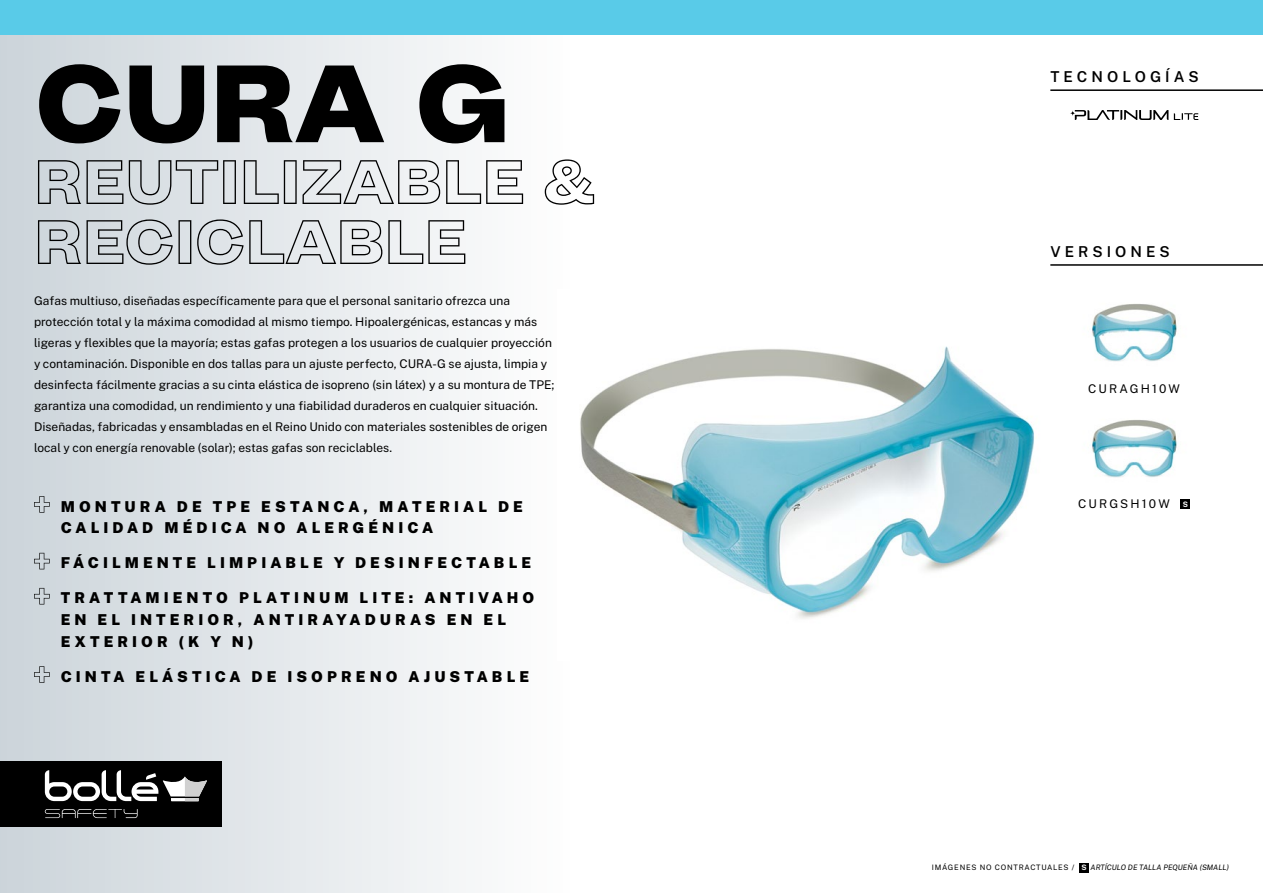
<style>
.page{position:relative;width:1263px;height:893px;background:#fff}
.page>*{position:absolute;margin:0;border:0;box-sizing:border-box;transform-origin:0 0}
.t1{font:900 105px "Mint Grotesk V1.1";color:#000}
.t2{font:60px/60px "Mint Grotesk Outline";color:#000}
.t3{font:900 15px/21.6px "Public Sans";letter-spacing:.27em;color:#000}
.t4{font:600 15px "Public Sans";letter-spacing:.27em;color:#000}
.t5{font:12px/21px "Public Sans";color:#000}
.t6{font:12px "Public Sans";letter-spacing:.18em;color:#000}
.t7{font:italic 7.5px "Public Sans";color:#000}
.s1{font-style:normal}
.s2{font-weight:700;font-style:normal;color:#fff}
</style>
<div class="page">
<div style="left:0;top:0;width:1263px;height:893px;background:linear-gradient(to right,#dae0e5,#fff)"></div>
<div style="left:0;top:0;width:1263px;height:34px;background:#59cbe8"></div>
<div style="left:0;top:761px;width:222px;height:66px;background:#000"></div>
<svg style="left:45px;top:809px;width:93px;height:9px"></svg>
<svg style="left:45px;top:770px;width:162px;height:31px"></svg>
<svg style="left:1070px;top:110px;width:98px;height:10px"></svg>
<svg style="left:1174px;top:113px;width:24px;height:7px"></svg>
<img style="left:1072px;top:291px;width:124px;height:84px">
<img style="left:1072px;top:407px;width:124px;height:83px">
<div style="left:1181px;top:499px;width:9px;height:9px;background:#000"></div>
<img style="left:558px;top:289px;width:492px;height:372px">
<hr style="left:1050px;top:264px;width:213px;height:2px;background:#000">
<hr style="left:1050px;top:89px;width:213px;height:2px;background:#000">
<svg style="left:34px;top:496px;width:16px;height:17px"></svg>
<svg style="left:34px;top:553px;width:16px;height:16px"></svg>
<svg style="left:34px;top:588px;width:16px;height:16px"></svg>
<svg style="left:34px;top:666px;width:16px;height:17px"></svg>
<div style="left:1079px;top:863px;width:10px;height:9px;background:#000"></div>
<h1 class="t1" style="left:36px;top:38px;width:476px">CURA G</h1>
<h2 class="t2" style="left:34px;top:152px;width:563px">REUTILIZABLE &amp;<br>RECICLABLE</h2>
<p class="t5" style="left:34px;top:289px;width:522px">Gafas multiuso, diseñadas específicamente para que el personal sanitario ofrezca una protección total y la máxima comodidad al mismo tiempo. Hipoalergénicas, estancas y más ligeras y flexibles que la mayoría; estas gafas protegen a los usuarios de cualquier proyección y contaminación. Disponible en dos tallas para un ajuste perfecto, CURA-G se ajusta, limpia y desinfecta fácilmente gracias a su cinta elástica de isopreno (sin látex) y a su montura de TPE; garantiza una comodidad, un rendimiento y una fiabilidad duraderos en cualquier situación.<br>Diseñadas, fabricadas y ensambladas en el Reino Unido con materiales sostenibles de origen local y con energía renovable (solar); estas gafas son reciclables.</p>
<p class="t3" style="left:61px;top:494px;width:464px">MONTURA DE TPE ESTANCA, MATERIAL DE<br>CALIDAD MÉDICA NO ALERGÉNICA</p>
<p class="t3" style="left:61px;top:551px;width:472px">FÁCILMENTE LIMPIABLE Y DESINFECTABLE</p>
<p class="t3" style="left:61px;top:586px;width:475px">TRATTAMIENTO PLATINUM LITE: ANTIVAHO<br>EN EL INTERIOR, ANTIRAYADURAS EN EL<br>EXTERIOR (K Y N)</p>
<p class="t3" style="left:61px;top:665px;width:470px">CINTA ELÁSTICA DE ISOPRENO AJUSTABLE</p>
<p class="t4" style="left:1050px;top:66px;width:150px">TECNOLOGÍAS</p>
<p class="t4" style="left:1050px;top:240px;width:121px">VERSIONES</p>
<p class="t6" style="left:1088px;top:379px;width:93px">CURAGH10W</p>
<p class="t6" style="left:1078px;top:495px;width:111px">CURGSH10W <sup>S</sup></p>
<p class="t7" style="left:932px;top:862px;width:299px"><span class="s1">IMÁGENES NO CONTRACTUALES /</span> <span class="s2">S</span> ARTÍCULO DE TALLA PEQUEÑA (SMALL)</p>
</div>
